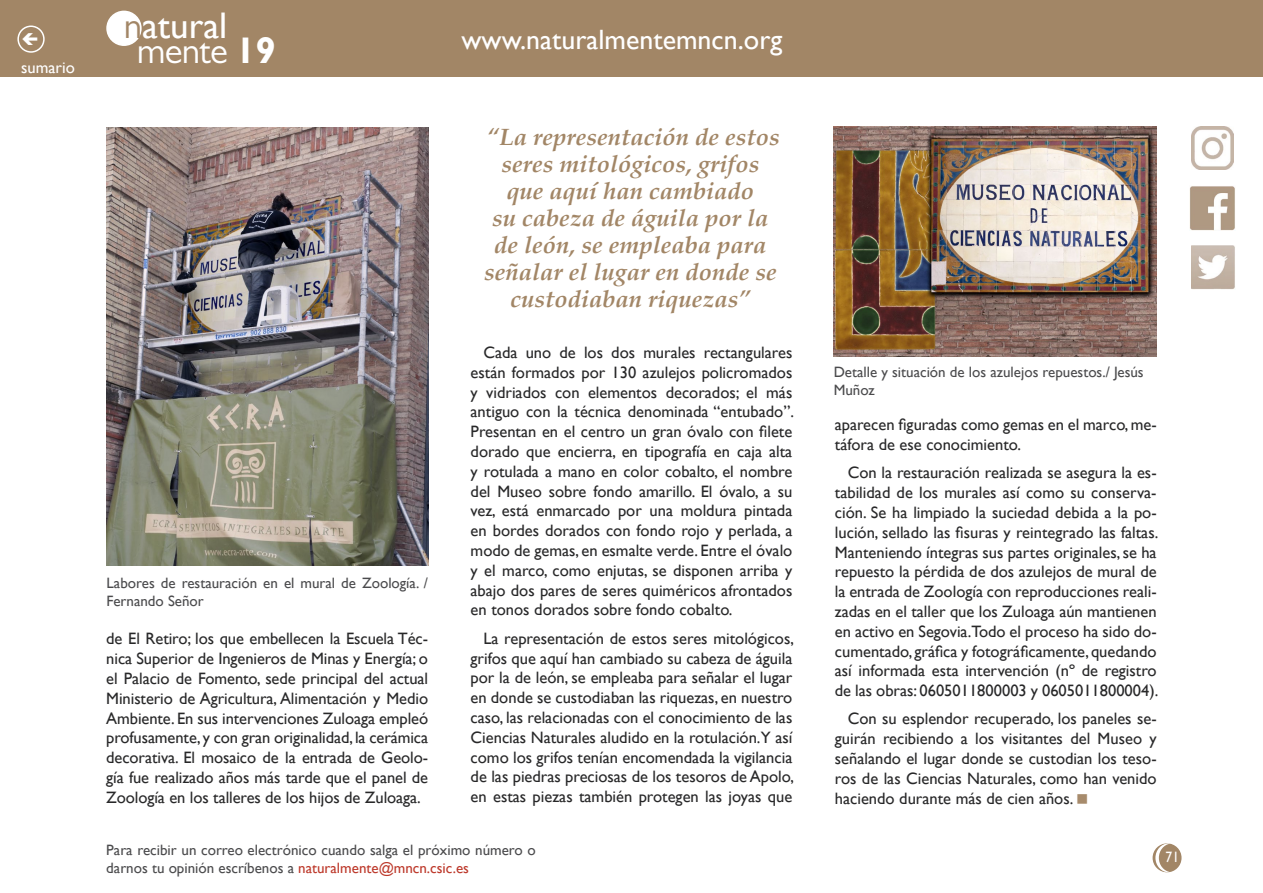
<style>
.page{position:relative;width:1263px;height:893px;background:#fff}
.page>*{position:absolute;margin:0;border:0;box-sizing:border-box;transform-origin:0 0}
.t1{font:37.05px "Gill Sans";color:#fff}
.t2{font:37.05px "Gill Sans MT Pro";letter-spacing:-.02em;color:#fff}
.t3{font:27.9px "Gill Sans";color:#fff}
.t4{font:italic 700 24px/27px "Palatino";color:#a28666;text-align:center}
.t5{font:16.5px/19.8px "Gill Sans";color:#282829;text-align:justify}
.t6{font:16.5px "Gill Sans";color:#fff}
.t7{font:15px/18px "Gill Sans";color:#4b4b4d}
.t8{font:15px "Gill Sans";color:#fff;scale:.9 1}
.s1{font-family:"Gill Sans MT Pro";color:#a28666}
.s2{font-family:"Gill Sans";font-weight:700}
.s3{color:#bd392b}
.s4{color:#a78b6c}
</style>
<div class="page">
<div style="left:1153px;top:844px;width:28px;height:28px;background:#a28666;border-radius:50%"></div>
<div style="left:1152px;top:843px;width:29px;height:29px;border:2px solid #a28666;border-radius:50%"></div>
<div style="left:0;top:0;width:1263px;height:77px;background:#a28666"></div>
<div style="left:107px;top:11px;width:34px;height:34px;background:#fff;border-radius:50%"></div>
<div style="left:106px;top:11px;width:36px;height:35px;border:2px solid #fff;border-radius:50%"></div>
<svg style="left:1155px;top:843px;width:15px;height:29px"></svg>
<div style="left:17px;top:26px;width:28px;height:27px;border:2px solid #fff;border-radius:50%"></div>
<img style="left:1190px;top:186px;width:45px;height:44px">
<img style="left:1191px;top:246px;width:44px;height:44px">
<img style="left:1191px;top:127px;width:42px;height:42px">
<img style="left:107px;top:128px;width:321px;height:438px">
<img style="left:834px;top:127px;width:323px;height:229px">
<p class="t6" style="left:21px;top:58px;width:55px">sumario</p>
<h1 class="t1" style="left:124px;top:4px;width:105px"><span class="s1">n</span>atural</h1>
<h1 class="t2" style="left:137px;top:29px;width:140px">mente <span class="s2">19</span></h1>
<p class="t7" style="left:107px;top:575px;width:323px">Labores de restauración en el mural de Zoología. /<br>Fernando Señor</p>
<p class="t5" style="left:106px;top:629px;width:323px">de El Retiro; los que embellecen la Escuela Téc&shy;nica Superior de Ingenieros de Minas y Energía; o el Palacio de Fomento, sede principal del actual Ministerio de Agricultura, Alimentación y Medio Ambiente. En sus intervenciones Zuloaga empleó profusamente, y con gran originalidad, la cerámica decorativa. El mosaico de la entrada de Geolo&shy;gía fue realizado años más tarde que el panel de Zoología en los talleres de los hijos de Zuloaga.</p>
<h2 class="t3" style="left:461px;top:23px;width:322px">www.naturalmentemncn.org</h2>
<h3 class="t4" style="left:484px;top:124px;width:297px">“La representación de estos seres mitológicos, grifos que aquí han cambiado<br>su cabeza de águila por la de león, se empleaba para señalar el lugar en donde se custodiaban riquezas”</h3>
<p class="t5" style="left:471px;top:343px;width:325px;text-indent:13px">Cada uno de los dos murales rectangulares están formados por 130 azulejos policromados y vidriados con elementos decorados; el más antiguo con la técnica denominada “entubado”.<br>Presentan en el centro un gran óvalo con filete dorado que encierra, en tipografía en caja alta y rotulada a mano en color cobalto, el nombre del Museo sobre fondo amarillo. El óvalo, a su vez, está enmarcado por una moldura pintada en bordes dorados con fondo rojo y perlada, a modo de gemas, en esmalte verde. Entre el óvalo y el marco, como enjutas, se disponen arriba y abajo dos pares de seres quiméricos afrontados en tonos dorados sobre fondo cobalto.</p>
<p class="t5" style="left:471px;top:628px;width:325px;text-indent:13px">La representación de estos seres mitológicos, grifos que aquí han cambiado su cabeza de águila por la de león, se empleaba para señalar el lugar en donde se custodiaban las riquezas, en nuestro caso, las relacionadas con el conocimiento de las Ciencias Naturales aludido en la rotulación.Y así como los grifos tenían encomendada la vigilancia de las piedras preciosas de los tesoros de Apolo, en estas piezas también protegen las joyas que</p>
<p class="t7" style="left:106px;top:842px;width:431px">Para recibir un correo electrónico cuando salga el próximo número o darnos tu opinión escríbenos a <span class="s3">naturalmente@mncn.csic.es</span></p>
<p class="t7" style="left:834px;top:364px;width:312px">Detalle y situación de los azulejos repuestos./ Jesús<br>Muñoz</p>
<p class="t5" style="left:835px;top:415px;width:323px">aparecen figuradas como gemas en el marco, me&shy;táfora de ese conocimiento.</p>
<p class="t5" style="left:835px;top:463px;width:325px;text-indent:13px">Con la restauración realizada se asegura la es&shy;tabilidad de los murales así como su conserva&shy;ción. Se ha limpiado la suciedad debida a la po&shy;lución, sellado las fisuras y reintegrado las faltas.<br>Manteniendo íntegras sus partes originales, se ha repuesto la pérdida de dos azulejos de mural de la entrada de Zoología con reproducciones reali&shy;zadas en el taller que los Zuloaga aún mantienen en activo en Segovia.Todo el proceso ha sido do&shy;cumentado, gráfica y fotográficamente, quedando así informada esta intervención (nº de registro de las obras: 0605011800003 y 0605011800004).</p>
<p class="t5" style="left:835px;top:709px;width:323px;text-indent:13px">Con su esplendor recuperado, los paneles se&shy;guirán recibiendo a los visitantes del Museo y señalando el lugar donde se custodian los teso&shy;ros de las Ciencias Naturales, como han venido haciendo durante más de cien años. <span class="s4">■</span></p>
<p class="t8" style="left:1165px;top:849px;width:16px">71</p>
</div>
